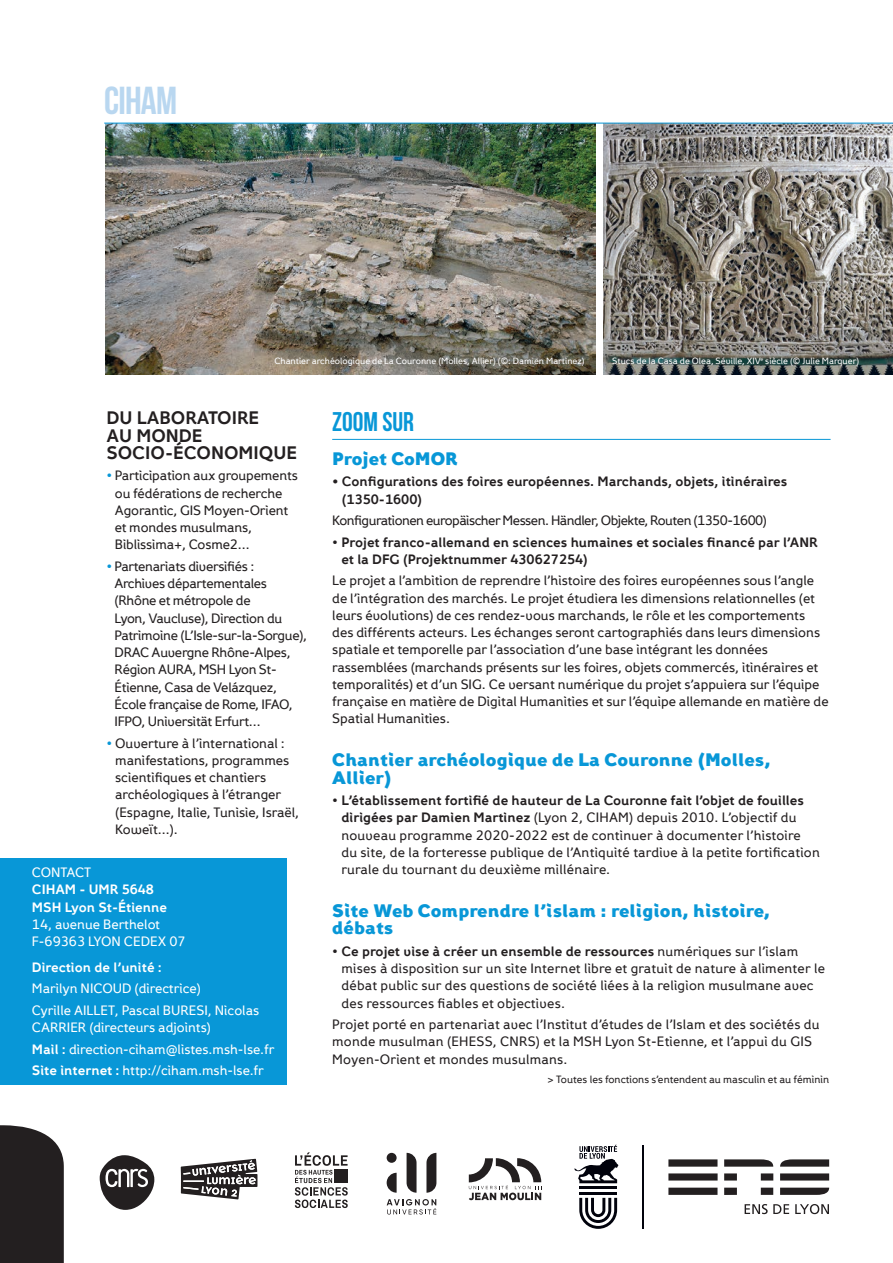
<style>
.page{position:relative;width:893px;height:1263px;background:#fff}
.page>*{position:absolute;margin:0;border:0;box-sizing:border-box;transform-origin:0 0}
.t1{font:700 39px "Bebas Neue";letter-spacing:-.02em;color:#b9d7f0}
.t2{font:700 27px "Bebas Neue";color:#0897d7}
.t3{font:900 18px/17.2px "Fox Grotesque W01";color:#0897d7}
.t4{font:18px/17.2px "Fox Grotesque Regular 8";color:#231f20}
.t5{font:13.5px/17.2px "Fox Grotesque Regular 6";color:#231f20}
.t6{font:13.5px/17.2px "Fox Grotesque Regular 8";color:#231f20}
.t7{font:13.5px/17.2px "Fox Grotesque Regular 6";letter-spacing:-.02em;color:#231f20}
.t8{font:13.5px/21.5px "Fox Grotesque Regular 6";color:#fff}
.t9{font:13.5px "Fox Grotesque Regular 6";letter-spacing:-.04em;color:#231f20}
.t10{font:13.5px/17.2px "Fox Grotesque Regular 8";color:#fff}
.t11{font:10.5px "Fox Grotesque Regular 6";color:#231f20}
.t12{font:9px "Fox Grotesque Regular 6";color:#fff}
.s1{color:#0897d7}
.s2{font-family:"Fox Grotesque Regular 8"}
.s3{font-family:"Fox Grotesque Regular 6"}
</style>
<div class="page">
<img style="left:105px;top:124px;width:490px;height:250px">
<img style="left:604px;top:124px;width:289px;height:250px">
<svg style="left:668px;top:1159px;width:50px;height:36px"></svg>
<svg style="left:724px;top:1159px;width:49px;height:36px"></svg>
<svg style="left:780px;top:1159px;width:49px;height:36px"></svg>
<svg style="left:745px;top:1204px;width:44px;height:10px"></svg>
<svg style="left:795px;top:1204px;width:34px;height:10px"></svg>
<svg style="left:579px;top:1198px;width:38px;height:31px"></svg>
<hr style="left:579px;top:1192px;width:38px;height:3px;background:#01020c">
<hr style="left:579px;top:1186px;width:38px;height:3px;background:#01020c">
<svg style="left:574px;top:1145px;width:44px;height:38px"></svg>
<hr style="left:642px;top:1145px;width:1px;height:84px;background:#01020c">
<hr style="left:332px;top:439px;width:499px;height:1px;background:#0897d7">
<hr style="left:104px;top:123px;width:789px;height:1px;background:#0897d7">
<div style="left:0;top:858px;width:287px;height:226px;background:#0897d7"></div>
<svg style="left:100px;top:1155px;width:54px;height:55px"></svg>
<svg style="left:181px;top:1159px;width:76px;height:40px"></svg>
<svg style="left:295px;top:1152px;width:53px;height:56px"></svg>
<div style="left:387px;top:1153px;width:10px;height:10px;background:#231f20;border-radius:50%"></div>
<svg style="left:387px;top:1173px;width:10px;height:20px"></svg>
<svg style="left:407px;top:1153px;width:10px;height:40px"></svg>
<svg style="left:426px;top:1153px;width:10px;height:40px"></svg>
<svg style="left:387px;top:1199px;width:49px;height:15px"></svg>
<svg style="left:469px;top:1158px;width:73px;height:42px"></svg>
<div style="left:0;top:1125px;width:64px;height:138px;background:#231f20"></div>
<h1 class="t1" style="left:104px;top:79px;width:74px">CIHAM</h1>
<p class="t12" style="left:274px;top:356px;width:312px">Chantier archéologique de La Couronne (Molles, Allier) (©: Damien Martinez)</p>
<p class="t12" style="left:612px;top:356px;width:248px">Stucs de la Casa de Olea, Séville, XIV<sup>e</sup> siècle (© Julie Marquer)</p>
<h3 class="t4" style="left:106px;top:410px;width:192px">DU LABORATOIRE<br>AU MONDE<br>SOCIO-ÉCONOMIQUE</h3>
<p class="t5" style="left:115px;top:467px;width:185px;text-indent:-9px"><span class="s1">•</span> Participation aux groupements ou fédérations de recherche<br>Agorantic, GIS Moyen-Orient et mondes musulmans,<br>Biblissima+, Cosme2…</p>
<p class="t7" style="left:115px;top:557px;width:194px;text-indent:-8px"><span class="s1">•</span> Partenariats diversifiés :<br>Archives départementales (Rhône et métropole de<br>Lyon, Vaucluse), Direction du<br>Patrimoine (L’Isle-sur-la-Sorgue),<br>DRAC Auvergne Rhône-Alpes,<br>Région AURA, MSH Lyon St-<br>Étienne, Casa de Velázquez,<br>École française de Rome, IFAO,<br>IFPO, Universität Erfurt…</p>
<p class="t5" style="left:115px;top:734px;width:186px;text-indent:-9px"><span class="s1">•</span> Ouverture à l’international : manifestations, programmes scientifiques et chantiers archéologiques à l’étranger (Espagne, Italie, Tunisie, Israël,<br>Koweït…).</p>
<p class="t8" style="left:32px;top:862px;width:61px">CONTACT</p>
<p class="t10" style="left:32px;top:881px;width:137px">CIHAM - UMR 5648<br>MSH Lyon St-Étienne</p>
<p class="t8" style="left:32px;top:915px;width:155px;line-height:17.2px">14, avenue Berthelot<br>F-69363 LYON CEDEX 07</p>
<p class="t10" style="left:32px;top:959px;width:131px">Direction de l’unité :</p>
<p class="t8" style="left:32px;top:978px;width:229px">Marilyn NICOUD (directrice)<br>Cyrille AILLET, Pascal BURESI, Nicolas</p>
<p class="t8" style="left:32px;top:1017px;width:244px">CARRIER (directeurs adjoints)<br><span class="s2">Mail :</span> direction-ciham@listes.msh-lse.fr<br><span class="s2">Site internet :</span> http://ciham.msh-lse.fr</p>
<h2 class="t2" style="left:332px;top:406px;width:83px">ZOOM SUR</h2>
<h3 class="t3" style="left:332px;top:450px;width:127px">Projet CoMOR</h3>
<p class="t6" style="left:342px;top:473px;width:447px;text-indent:-10px">• Configurations des foires européennes. Marchands, objets, itinéraires (1350-1600)</p>
<p class="t9" style="left:332px;top:512px;width:436px">Konfigurationen europäischer Messen. Händler, Objekte, Routen (1350-1600)</p>
<p class="t6" style="left:341px;top:534px;width:478px;text-indent:-9px"><span class="s3">•</span> Projet franco-allemand en sciences humaines et sociales financé par l’ANR et la DFG (Projektnummer 430627254)</p>
<p class="t5" style="left:332px;top:572px;width:498px">Le projet a l’ambition de reprendre l’histoire des foires européennes sous l’angle de l’intégration des marchés. Le projet étudiera les dimensions relationnelles (et leurs évolutions) de ces rendez-vous marchands, le rôle et les comportements des différents acteurs. Les échanges seront cartographiés dans leurs dimensions spatiale et temporelle par l’association d’une base intégrant les données rassemblées (marchands présents sur les foires, objets commercés, itinéraires et temporalités) et d’un SIG. Ce versant numérique du projet s’appuiera sur l’équipe française en matière de Digital Humanities et sur l’équipe allemande en matière de Spatial Humanities.</p>
<h3 class="t3" style="left:332px;top:751px;width:440px">Chantier archéologique de La Couronne (Molles,<br>Allier)</h3>
<p class="t6" style="left:332px;top:792px;width:473px"><span class="s3">•</span> L’établissement fortifié de hauteur de La Couronne fait l’objet de fouilles</p>
<p class="t5" style="left:341px;top:809px;width:480px"><span class="s2">dirigées par Damien Martinez</span> (Lyon 2, CIHAM) depuis 2010. L’objectif du nouveau programme 2020-2022 est de continuer à documenter l’histoire du site, de la forteresse publique de l’Antiquité tardive à la petite fortification rurale du tournant du deuxième millénaire.</p>
<h3 class="t3" style="left:332px;top:902px;width:440px">Site Web Comprendre l’islam : religion, histoire, débats</h3>
<p class="t6" style="left:332px;top:943px;width:468px"><span class="s3">•</span> Ce projet vise à créer un ensemble de ressources <span class="s3">numériques sur l’islam</span></p>
<p class="t5" style="left:341px;top:960px;width:485px">mises à disposition sur un site Internet libre et gratuit de nature à alimenter le débat public sur des questions de société liées à la religion musulmane avec des ressources fiables et objectives.</p>
<p class="t5" style="left:332px;top:1016px;width:489px">Projet porté en partenariat avec l’Institut d’études de l’Islam et des sociétés du monde musulman (EHESS, CNRS) et la MSH Lyon St-Etienne, et l’appui du GIS<br>Moyen-Orient et mondes musulmans.</p>
<p class="t11" style="left:548px;top:1073px;width:283px">&gt; Toutes les fonctions s’entendent au masculin et au féminin</p>
</div>
